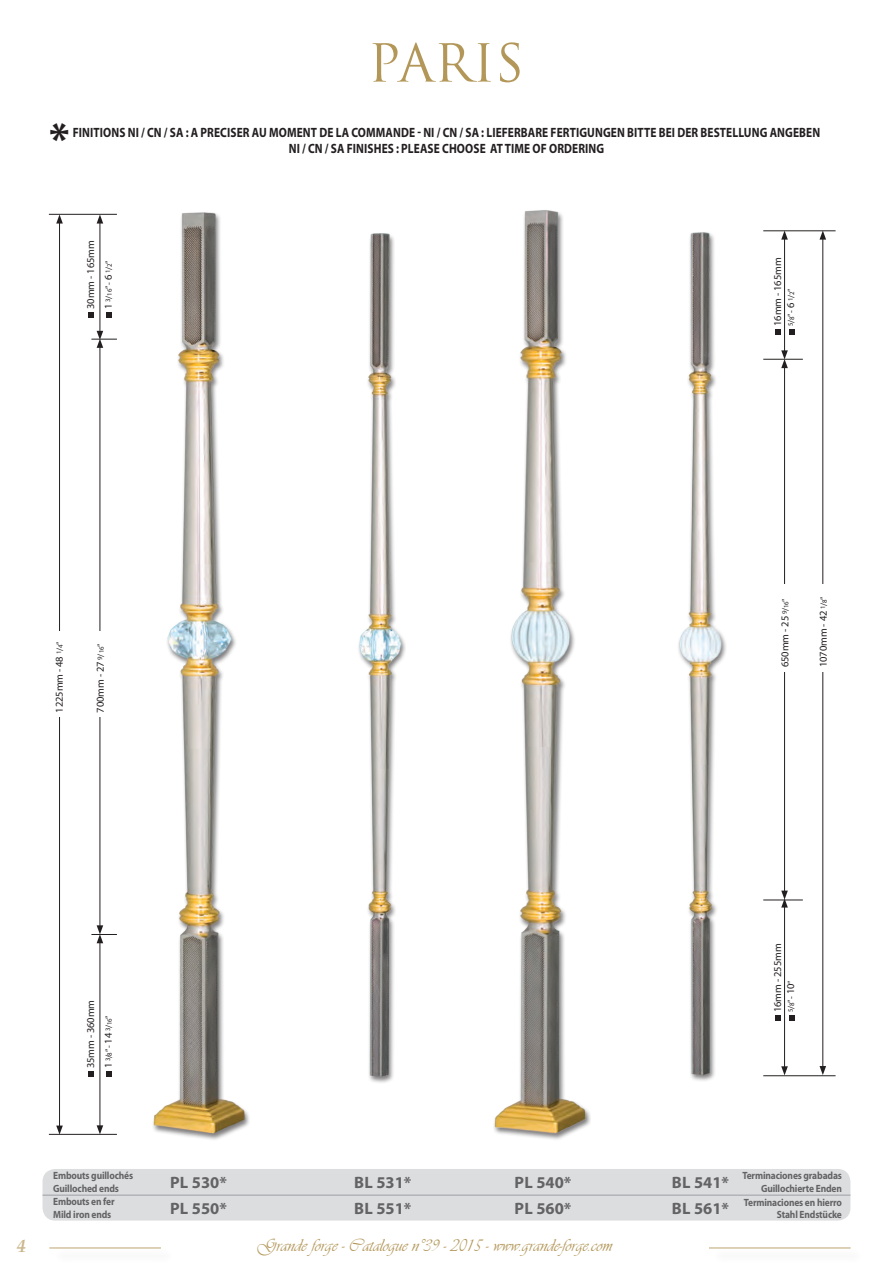
<style>
.page{position:relative;width:893px;height:1263px;background:#fff}
.page>*{position:absolute;margin:0;border:0;box-sizing:border-box;transform-origin:0 0}
.Normal_e{font:51px "Trajan Pro";color:#b39759}
.t1{font:700 45px "Myriad Pro";color:#231f20}
.t2{font:18px "Vivaldii";color:#b39759}
.t3{font:italic 700 18px "Palatino Linotype";color:#b39759}
.Lég_réserve{font:700 16.5px "Myriad Pro";color:#636366}
.t4{font:700 13.5px "Myriad Pro";letter-spacing:.01em;color:#231f20;scale:.84 1}
.Normal_e-2{font:700 10.5px "Myriad Pro";letter-spacing:-.015em;color:#636366;scale:.9 1}
.Normal_e-3{font:10.5px "Myriad Pro";letter-spacing:-.01em;color:#231f20}
.Normal_e-4{font:9px "Myriad Pro";color:#231f20}
.Normal_e-5{font:6.75px "Myriad Pro";color:#231f20}
.s1{font-size:10.5px}
.s2{font-size:9px}
.s3{font-size:6.75px}
</style>
<div class="page">
<div style="left:707px;top:1246px;width:158px;height:17px;background:#231f20;opacity:.39"></div>
<hr style="left:708px;top:1247px;width:143px;height:1px;background:#b39759">
<div style="left:161px;top:1232px;width:547px;height:28px;background:#fff"></div>
<div style="left:48px;top:1246px;width:128px;height:17px;background:#231f20;opacity:.39"></div>
<hr style="left:49px;top:1247px;width:112px;height:1px;background:#b39759">
<img style="left:153px;top:212px;width:96px;height:928px">
<img style="left:358px;top:233px;width:48px;height:850px">
<img style="left:494px;top:210px;width:97px;height:930px">
<img style="left:678px;top:232px;width:48px;height:849px">
<div style="left:43px;top:1169px;width:807px;height:51px;background:#dcdddf;border-radius:13px"></div>
<hr style="left:43px;top:1195px;width:807px;height:1px;background:#9d9fa2">
<hr style="left:784px;top:237px;width:1px;height:116px;background:#231f20">
<svg style="left:781px;top:232px;width:7px;height:8px"></svg>
<hr style="left:823px;top:237px;width:1px;height:831px;background:#231f20">
<svg style="left:819px;top:232px;width:7px;height:8px"></svg>
<svg style="left:819px;top:1066px;width:7px;height:9px"></svg>
<hr style="left:763px;top:231px;width:73px;height:1px;background:#231f20">
<hr style="left:763px;top:1075px;width:73px;height:1px;background:#231f20">
<div style="left:820px;top:584px;width:12px;height:87px;background:#fff"></div>
<hr style="left:763px;top:359px;width:40px;height:1px;background:#231f20">
<hr style="left:763px;top:900px;width:40px;height:1px;background:#231f20">
<hr style="left:784px;top:366px;width:1px;height:527px;background:#231f20">
<svg style="left:781px;top:350px;width:7px;height:18px"></svg>
<div style="left:781px;top:584px;width:13px;height:87px;background:#fff"></div>
<hr style="left:784px;top:905px;width:1px;height:164px;background:#231f20">
<svg style="left:781px;top:890px;width:7px;height:17px"></svg>
<svg style="left:781px;top:1066px;width:7px;height:9px"></svg>
<svg style="left:776px;top:1015px;width:5px;height:6px"></svg>
<svg style="left:790px;top:1015px;width:5px;height:6px"></svg>
<svg style="left:775px;top:330px;width:5px;height:5px"></svg>
<svg style="left:789px;top:330px;width:5px;height:5px"></svg>
<hr style="left:59px;top:221px;width:1px;height:907px;background:#231f20">
<svg style="left:56px;top:215px;width:7px;height:9px"></svg>
<svg style="left:56px;top:1125px;width:7px;height:9px"></svg>
<hr style="left:100px;top:221px;width:1px;height:112px;background:#231f20">
<svg style="left:97px;top:215px;width:6px;height:9px"></svg>
<hr style="left:49px;top:214px;width:68px;height:1px;background:#231f20">
<hr style="left:49px;top:1134px;width:68px;height:1px;background:#231f20">
<hr style="left:100px;top:345px;width:1px;height:583px;background:#231f20">
<svg style="left:91px;top:331px;width:26px;height:17px"></svg>
<div style="left:97px;top:632px;width:12px;height:85px;background:#fff"></div>
<hr style="left:100px;top:941px;width:1px;height:187px;background:#231f20">
<svg style="left:91px;top:925px;width:26px;height:18px"></svg>
<svg style="left:97px;top:1125px;width:6px;height:9px"></svg>
<svg style="left:88px;top:312px;width:5px;height:5px"></svg>
<svg style="left:106px;top:312px;width:6px;height:5px"></svg>
<svg style="left:89px;top:1071px;width:5px;height:5px"></svg>
<svg style="left:107px;top:1071px;width:5px;height:5px"></svg>
<div style="left:56px;top:632px;width:12px;height:85px;background:#fff"></div>
<p class="Normal_e" style="left:368px;top:31px;width:158px">PARIS</p>
<p class="t1" style="left:49px;top:110px;width:22px">*</p>
<p class="t4" style="left:73px;top:124px;width:891px">FINITIONS NI / CN / SA : A PRECISER AU MOMENT DE LA COMMANDE - NI / CN / SA : LIEFERBARE FERTIGUNGEN BITTE BEI DER BESTELLUNG ANGEBEN</p>
<p class="t4" style="left:289px;top:139px;width:377px">NI / CN / SA FINISHES : PLEASE CHOOSE AT TIME OF ORDERING</p>
<p class="Normal_e-3" style="left:84px;top:309px;width:70px;rotate:-90deg">30mm - 165mm</p>
<p class="Normal_e-5" style="left:105px;top:309px;width:50px;rotate:-90deg"><span class="s1">1</span> 3<span class="s2">/</span>16<span class="s2">” -</span> <span class="s1">6</span> 1<span class="s2">/</span>2<span class="s2">”</span></p>
<p class="Normal_e-3" style="left:771px;top:326px;width:70px;rotate:-90deg">16mm - 165mm</p>
<p class="Normal_e-4" style="left:786px;top:326px;width:39px;rotate:-90deg"><sup>5</sup>/<span class="s3">8</span>” - <span class="s1">6</span> <sup>1</sup>/<span class="s3">2</span>”</p>
<p class="Normal_e-3" style="left:53px;top:713px;width:72px;rotate:-90deg">1225mm - 48 <span class="s3">1</span><span class="s2">/</span><span class="s3">4</span><span class="s2">”</span></p>
<p class="Normal_e-3" style="left:94px;top:713px;width:71px;rotate:-90deg">700mm - 27 <span class="s3">9</span><span class="s2">/</span><span class="s3">16</span><span class="s2">”</span></p>
<p class="Normal_e-3" style="left:778px;top:667px;width:70px;rotate:-90deg">650mm - 25 <span class="s3">9</span><span class="s2">/</span><span class="s3">16</span><span class="s2">”</span></p>
<p class="Normal_e-3" style="left:817px;top:667px;width:72px;rotate:-90deg">1070mm - 42 <span class="s3">1</span><span class="s2">/</span><span class="s3">8</span><span class="s2">”</span></p>
<p class="Normal_e-3" style="left:84px;top:1068px;width:70px;rotate:-90deg">35mm - 360mm</p>
<p class="Normal_e-5" style="left:105px;top:1068px;width:55px;rotate:-90deg"><span class="s1">1</span> 3<span class="s2">/</span>8<span class="s2">” -</span> <span class="s1">14</span> 3<span class="s2">/</span>16<span class="s2">”</span></p>
<p class="Normal_e-2" style="left:53px;top:1169px;width:90px">Embouts guillochés</p>
<p class="Normal_e-2" style="left:53px;top:1182px;width:75px">Guilloched ends</p>
<p class="Normal_e-2" style="left:53px;top:1195px;width:70px">Embouts en fer</p>
<p class="Normal_e-2" style="left:53px;top:1208px;width:66px">Mild iron ends</p>
<p class="Lég_réserve" style="left:170px;top:1172px;width:58px">PL 530*</p>
<p class="Lég_réserve" style="left:170px;top:1198px;width:58px">PL 550*</p>
<p class="Lég_réserve" style="left:354px;top:1172px;width:59px">BL 531*</p>
<p class="Lég_réserve" style="left:354px;top:1198px;width:59px">BL 551*</p>
<p class="Lég_réserve" style="left:514px;top:1172px;width:58px">PL 540*</p>
<p class="Lég_réserve" style="left:514px;top:1198px;width:58px">PL 560*</p>
<h3 class="t3" style="left:17px;top:1233px;width:11px">4</h3>
<p class="t2" style="left:257px;top:1235px;width:356px">Grande forge - Catalogue n°39 - 2015 - www.grande-forge.com</p>
<p class="Normal_e-3" style="left:771px;top:1012px;width:70px;rotate:-90deg">16mm - 255mm</p>
<p class="Normal_e-4" style="left:786px;top:1012px;width:33px;rotate:-90deg"><sup>5</sup>/<span class="s3">8</span>” - <span class="s1">10</span>”</p>
<p class="Lég_réserve" style="left:672px;top:1172px;width:59px">BL 541*</p>
<p class="Lég_réserve" style="left:672px;top:1198px;width:59px">BL 561*</p>
<p class="Normal_e-2" style="left:742px;top:1169px;width:112px">Terminaciones grabadas</p>
<p class="Normal_e-2" style="left:761px;top:1182px;width:91px">Guillochierte Enden</p>
<p class="Normal_e-2" style="left:744px;top:1195px;width:110px">Terminaciones en hierro</p>
<p class="Normal_e-2" style="left:777px;top:1208px;width:74px">Stahl Endstücke</p>
</div>
